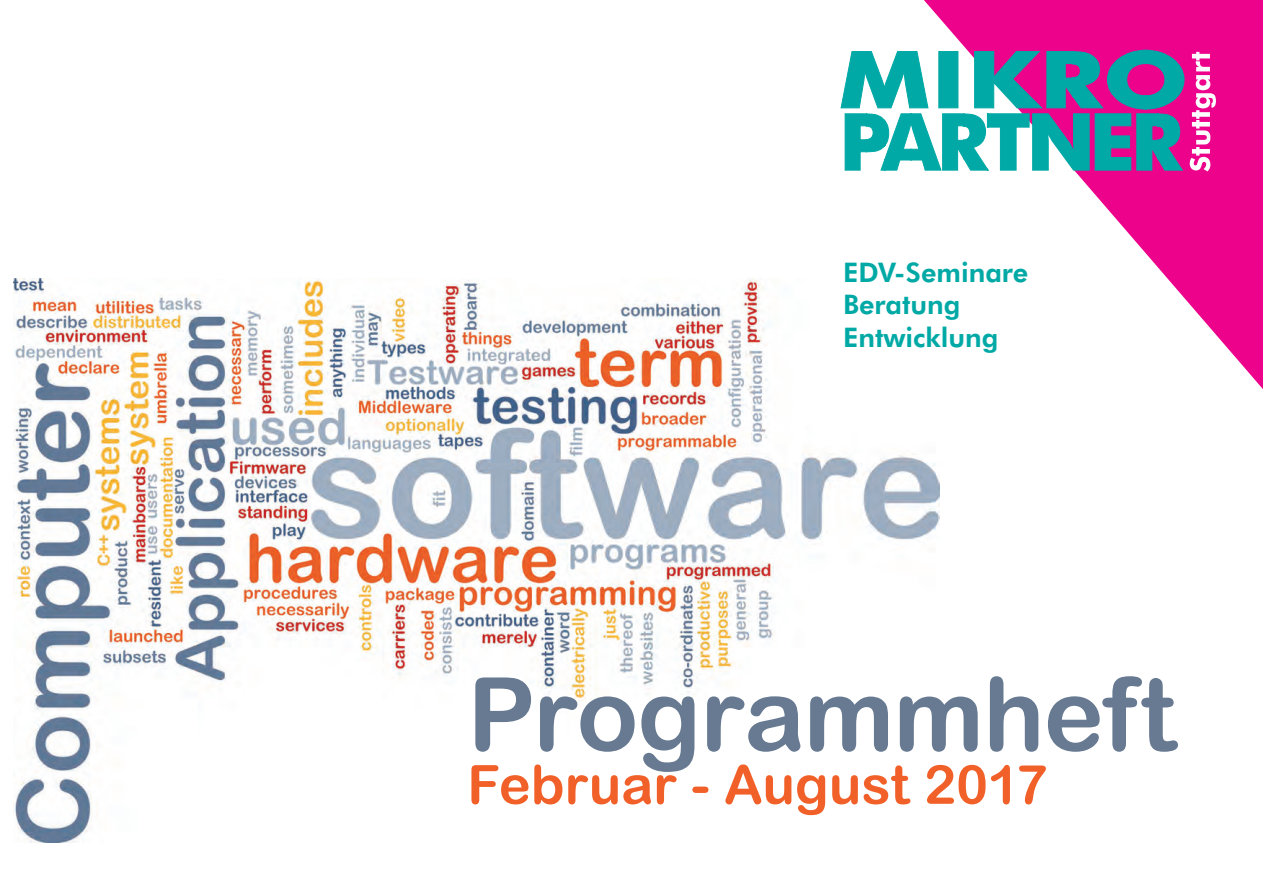
<style>
.page{position:relative;width:1263px;height:893px;background:#fff}
.page>*{position:absolute;margin:0;border:0;box-sizing:border-box;transform-origin:0 0}
.t1{font:102px "Arial Rounded MT Bold";letter-spacing:-.01em;color:#677a91}
.t2{font:54px "Arial Rounded MT Bold";color:#f26029}
.t3{font:800 27px/32.4px "Futura BT";color:#00a9a5}
</style>
<div class="page">
<svg style="left:924px;top:0;width:339px;height:389px"></svg>
<svg style="left:1190px;top:52px;width:26px;height:119px"></svg>
<svg style="left:841px;top:50px;width:343px;height:120px"></svg>
<img style="left:14px;top:279px;width:926px;height:563px">
<p class="t3" style="left:843px;top:256px;width:187px">EDV-Seminare<br>Beratung<br>Entwicklung</p>
<h1 class="t1" style="left:467px;top:654px;width:710px">Programmheft</h1>
<h2 class="t2" style="left:467px;top:753px;width:581px">Februar - August 2017</h2>
</div>
